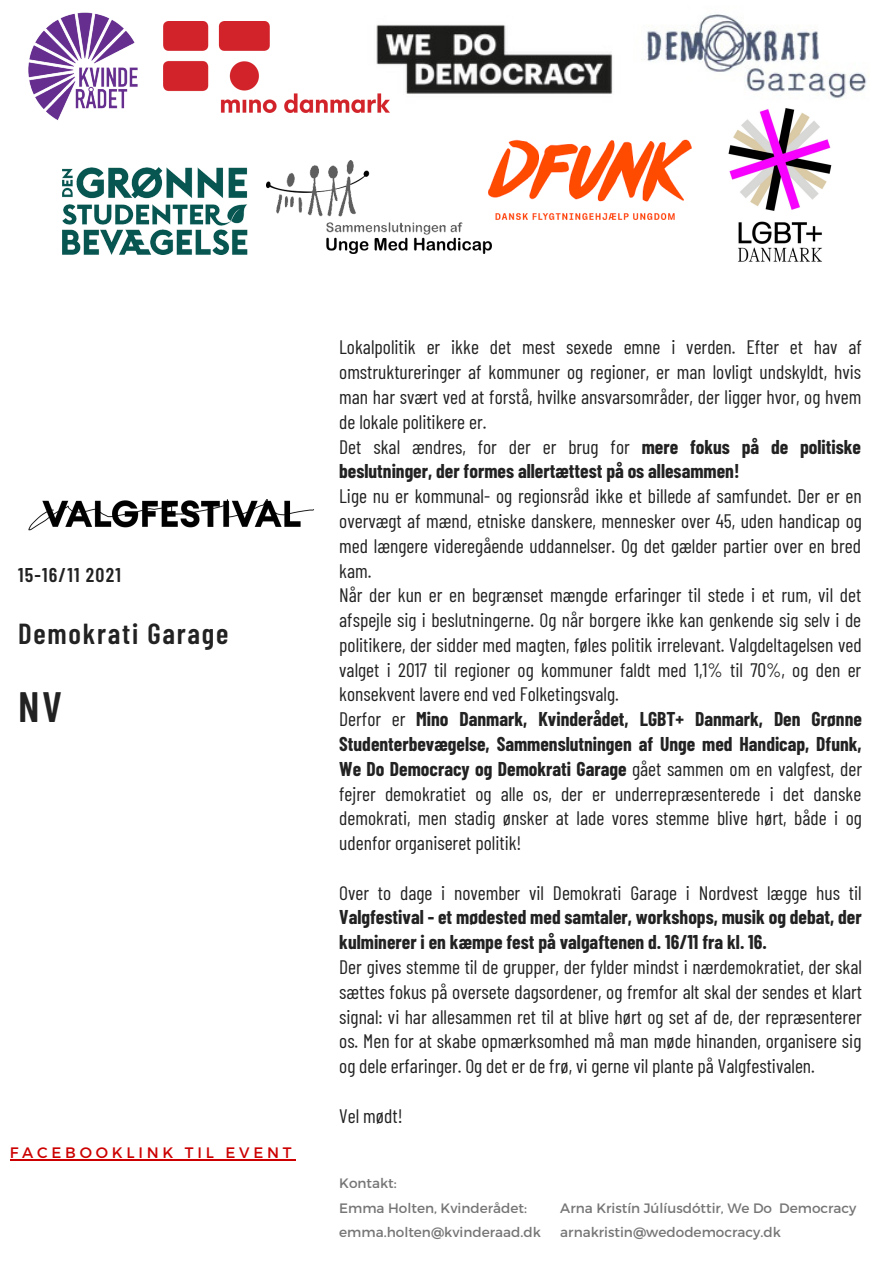
<style>
.page{position:relative;width:894px;height:1264px;background:#fff}
.page>*{position:absolute;margin:0;border:0;box-sizing:border-box;transform-origin:0 0}
.t1{font:600 42.45px "Barlow Condensed";color:#222}
.t2{font:600 28.95px "Barlow Condensed";letter-spacing:.06em;color:#222}
.t3{font:600 19.95px "Barlow Condensed";letter-spacing:.06em;color:#222}
.t4{font:19.5px/24.8px "Barlow Condensed";color:#222;text-align:justify}
.t5{font:700 19.5px/24.8px "Barlow Condensed";color:#222}
.t6{font:15.15px "Montserrat";letter-spacing:.25em;color:#c00}
.t7{font:13.65px/24.8px "Montserrat";color:#767676}
.s1{font-weight:400}
.s2{font-weight:700}
</style>
<div class="page">
<img style="left:62px;top:167px;width:186px;height:87px">
<img style="left:266px;top:161px;width:225px;height:92px">
<img style="left:389px;top:25px;width:224px;height:76px">
<img style="left:728px;top:108px;width:104px;height:154px">
<img style="left:28px;top:12px;width:110px;height:108px">
<img style="left:164px;top:21px;width:225px;height:92px">
<img style="left:647px;top:14px;width:220px;height:84px">
<img style="left:488px;top:139px;width:203px;height:80px">
<img style="left:28px;top:499px;width:286px;height:32px">
<hr style="left:10px;top:1159px;width:285px;height:1px;background:#c00">
<p class="t3" style="left:18px;top:562px;width:104px">15-16/11 2021</p>
<p class="t2" style="left:18px;top:615px;width:212px">Demokrati Garage</p>
<p class="t1" style="left:18px;top:679px;width:46px">NV</p>
<p class="t6" style="left:10px;top:1142px;width:283px">FACEBOOKLINK TIL EVENT</p>
<p class="t4" style="left:339px;top:334px;width:524px">Lokalpolitik er ikke det mest sexede emne i verden. Efter et hav af omstruktureringer af kommuner og regioner, er man lovligt undskyldt, hvis man har svært ved at forstå, hvilke ansvarsområder, der ligger hvor, og hvem de lokale politikere er.</p>
<p class="t5" style="left:339px;top:433px;width:523px"><span class="s1">Det skal ændres, for der er brug for</span> mere fokus på de politiske beslutninger, der formes allertættest på os allesammen!</p>
<p class="t4" style="left:339px;top:483px;width:524px">Lige nu er kommunal- og regionsråd ikke et billede af samfundet. Der er en overvægt af mænd, etniske danskere, mennesker over 45, uden handicap og med længere videregående uddannelser. Og det gælder partier over en bred kam.</p>
<p class="t4" style="left:339px;top:582px;width:523px">Når der kun er en begrænset mængde erfaringer til stede i et rum, vil det afspejle sig i beslutningerne. Og når borgere ikke kan genkende sig selv i de politikere, der sidder med magten, føles politik irrelevant. Valgdeltagelsen ved valget i 2017 til regioner og kommuner faldt med 1,1% til 70%, og den er konsekvent lavere end ved Folketingsvalg.</p>
<p class="t4" style="left:339px;top:706px;width:524px">Derfor er <span class="s2">Mino Danmark, Kvinderådet, LGBT+ Danmark, Den Grønne Studenterbevægelse, Sammenslutningen af Unge med Handicap, Dfunk, We Do Democracy og Demokrati Garage</span> gået sammen om en valgfest, der fejrer demokratiet og alle os, der er underrepræsenterede i det danske demokrati, men stadig ønsker at lade vores stemme blive hørt, både i og udenfor organiseret politik!</p>
<p class="t5" style="left:339px;top:879px;width:524px;text-align:justify"><span class="s1">Over to dage i november vil Demokrati Garage i Nordvest lægge hus til </span>Valgfestival - et mødested med samtaler, workshops, musik og debat, der kulminerer i en kæmpe fest på valgaftenen d. 16/11 fra kl. 16.</p>
<p class="t4" style="left:339px;top:953px;width:524px">Der gives stemme til de grupper, der fylder mindst i nærdemokratiet, der skal sættes fokus på oversete dagsordener, og fremfor alt skal der sendes et klart signal: vi har allesammen ret til at blive hørt og set af de, der repræsenterer os. Men for at skabe opmærksomhed må man møde hinanden, organisere sig og dele erfaringer. Og det er de frø, vi gerne vil plante på Valgfestivalen.</p>
<p class="t4" style="left:339px;top:1102px;width:65px">Vel mødt!</p>
<p class="t7" style="left:339px;top:1169px;width:59px">Kontakt:</p>
<p class="t7" style="left:339px;top:1194px;width:203px">Emma Holten, Kvinderådet: emma.holten@kvinderaad.dk</p>
<p class="t7" style="left:560px;top:1194px;width:297px">Arna Kristín Júlíusdóttir, We Do Democracy arnakristin@wedodemocracy.dk</p>
</div>
